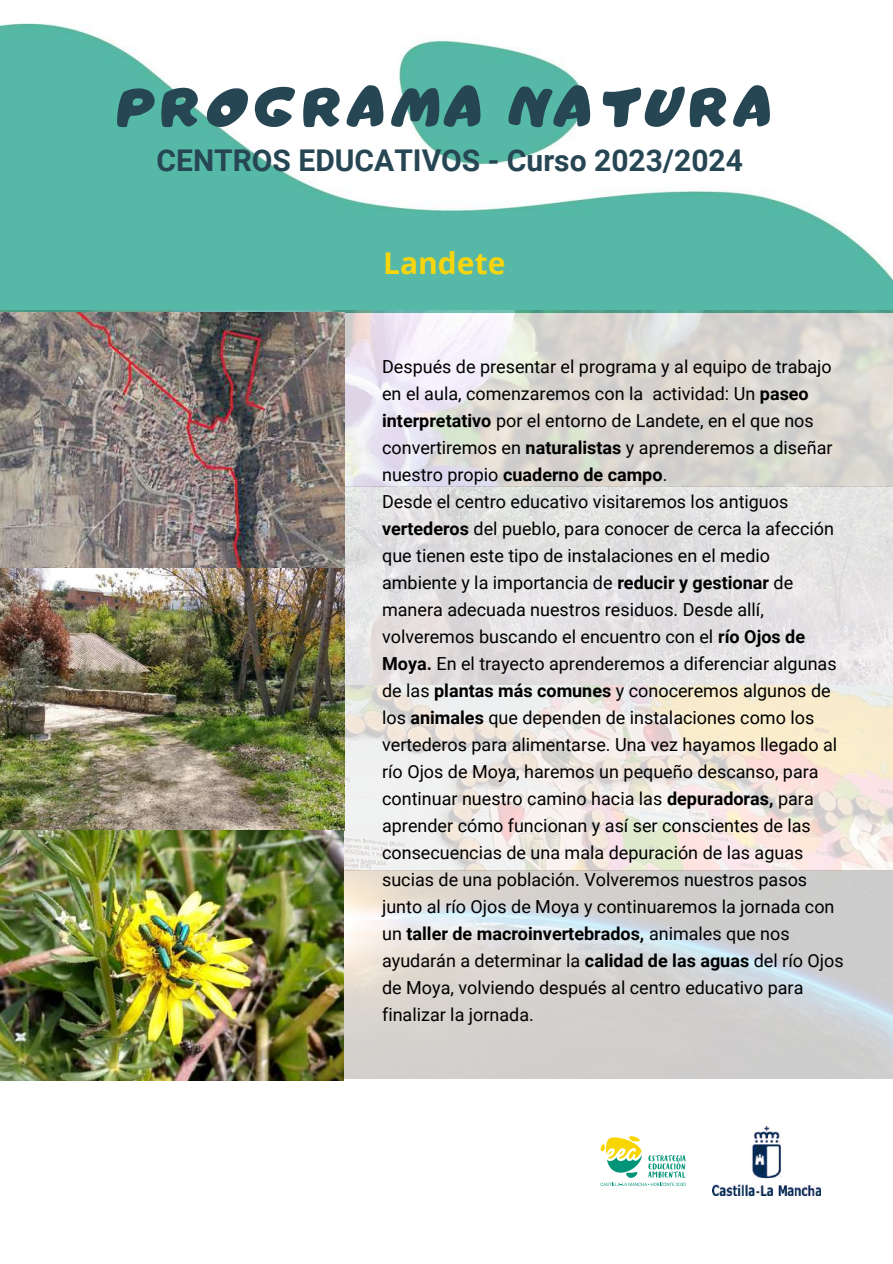
<style>
.page{position:relative;width:893px;height:1264px;background:#fff}
.page>*{position:absolute;margin:0;border:0;box-sizing:border-box;transform-origin:0 0}
.t1{font:52.5px "CA Generated";letter-spacing:.13em;color:#264653}
.t2{font:700 30px "Roboto";color:#264653}
.t3{font:700 30px "Open Sans";color:#f7d50f}
.t4{font:18px/27px "Roboto";color:#000}
.s1{font-weight:700}
</style>
<div class="page">
<img style="left:0;top:23px;width:892px;height:287px">
<img style="left:0;top:310px;width:892px;height:768px">
<img style="left:0;top:312px;width:344px;height:768px">
<img style="left:712px;top:1126px;width:108px;height:69px">
<svg style="left:600px;top:1136px;width:85px;height:49px"></svg>
<h1 class="t1" style="left:119px;top:73px;width:656px">PROGRAMA NATURA</h1>
<h2 class="t2" style="left:156px;top:144px;width:587px">CENTROS EDUCATIVOS - Curso 2023/2024</h2>
<h2 class="t3" style="left:383px;top:241px;width:124px">Landete</h2>
<p class="t4" style="left:382px;top:354px;width:463px">Después de presentar el programa y al equipo de trabajo en el aula, comenzaremos con la actividad: Un <span class="s1">paseo interpretativo</span> por el entorno de Landete, en el que nos convertiremos en <span class="s1">naturalistas</span> y aprenderemos a diseñar nuestro propio <span class="s1">cuaderno de campo</span>.<br>Desde el centro educativo visitaremos los antiguos <span class="s1">vertederos</span> del pueblo, para conocer de cerca la afección que tienen este tipo de instalaciones en el medio ambiente y la importancia de <span class="s1">reducir y gestionar</span> de manera adecuada nuestros residuos. Desde allí, volveremos buscando el encuentro con el <span class="s1">río Ojos de Moya.</span> En el trayecto aprenderemos a diferenciar algunas de las <span class="s1">plantas más comunes</span> y conoceremos algunos de los <span class="s1">animales</span> que dependen de instalaciones como los vertederos para alimentarse. Una vez hayamos llegado al río Ojos de Moya, haremos un pequeño descanso, para continuar nuestro camino hacia las <span class="s1">depuradoras,</span> para aprender cómo funcionan y así ser conscientes de las consecuencias de una mala depuración de las aguas sucias de una población. Volveremos nuestros pasos junto al río Ojos de Moya y continuaremos la jornada con un <span class="s1">taller de macroinvertebrados,</span> animales que nos ayudarán a determinar la <span class="s1">calidad de las aguas</span> del río Ojos de Moya, volviendo después al centro educativo para finalizar la jornada.</p>
</div>
